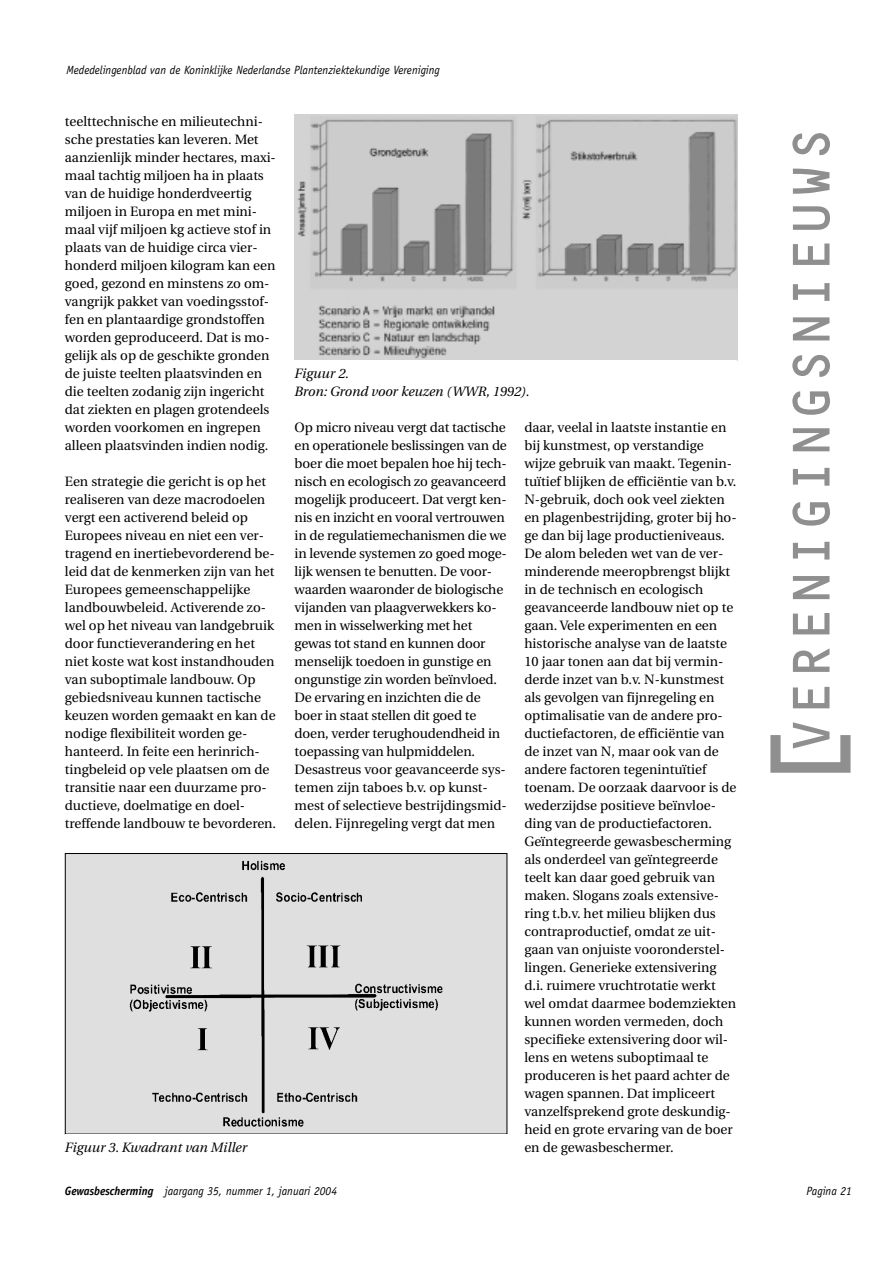
<style>
.page{position:relative;width:893px;height:1262px;background:#fff}
.page>*{position:absolute;margin:0;border:0;box-sizing:border-box;transform-origin:0 0}
.t1{font:108px "OCR C Regular";color:#8f8f8f;scale:.95 1}
.t2{font:54px "OCR C Regular";color:#8f8f8f;scale:.95 1}
.t3{font:13.5px/18px "Utopia";color:#000}
.t4{font:italic 13.5px/18px "Utopia";color:#000}
.t5{font:italic 12px "Officina Sans";color:#000;scale:.95 1}
.s1{font-weight:700}
</style>
<div class="page">
<img style="left:294px;top:115px;width:443px;height:245px">
<div style="left:65px;top:853px;width:442px;height:281px;background:#dfdfdf"></div>
<img style="left:129px;top:860px;width:314px;height:267px">
<div style="left:65px;top:853px;width:442px;height:281px;border:1px solid #000"></div>
<p class="t5" style="left:66px;top:65px;width:394px">Mededelingenblad van de Koninklijke Nederlandse Plantenziektekundige Vereniging</p>
<p class="t3" style="left:65px;top:114px;width:212px">teelttechnische en milieutechni&shy;sche prestaties kan leveren. Met aanzienlijk minder hectares, maxi&shy;maal tachtig miljoen ha in plaats van de huidige honderdveertig miljoen in Europa en met mini&shy;maal vijf miljoen kg actieve stof in plaats van de huidige circa vier&shy;honderd miljoen kilogram kan een goed, gezond en minstens zo om&shy;vangrijk pakket van voedingsstof&shy;fen en plantaardige grondstoffen worden geproduceerd. Dat is mo&shy;gelijk als op de geschikte gronden de juiste teelten plaatsvinden en die teelten zodanig zijn ingericht dat ziekten en plagen grotendeels worden voorkomen en ingrepen alleen plaatsvinden indien nodig.</p>
<p class="t3" style="left:65px;top:474px;width:213px">Een strategie die gericht is op het realiseren van deze macrodoelen vergt een activerend beleid op<br>Europees niveau en niet een ver&shy;tragend en inertiebevorderend be&shy;leid dat de kenmerken zijn van het<br>Europees gemeenschappelijke landbouwbeleid. Activerende zo&shy;wel op het niveau van landgebruik door functieverandering en het niet koste wat kost instandhouden van suboptimale landbouw. Op gebiedsniveau kunnen tactische keuzen worden gemaakt en kan de nodige flexibiliteit worden ge&shy;hanteerd. In feite een herinrich&shy;tingbeleid op vele plaatsen om de transitie naar een duurzame pro&shy;ductieve, doelmatige en doel&shy;treffende landbouw te bevorderen.</p>
<p class="t4" style="left:65px;top:1140px;width:184px">Figuur 3. Kwadrant van Miller</p>
<p class="t4" style="left:294px;top:366px;width:236px">Figuur 2.<br>Bron: Grond voor keuzen (WWR, 1992).</p>
<p class="t3" style="left:294px;top:420px;width:214px">Op micro niveau vergt dat tactische en operationele beslissingen van de boer die moet bepalen hoe hij tech&shy;nisch en ecologisch zo geavanceerd mogelijk produceert. Dat vergt ken&shy;nis en inzicht en vooral vertrouwen in de regulatiemechanismen die we in levende systemen zo goed moge&shy;lijk wensen te benutten. De voor&shy;waarden waaronder de biologische vijanden van plaagverwekkers ko&shy;men in wisselwerking met het gewas tot stand en kunnen door menselijk toedoen in gunstige en ongunstige zin worden beïnvloed.<br>De ervaring en inzichten die de boer in staat stellen dit goed te doen, verder terughoudendheid in toepassing van hulpmiddelen.<br>Desastreus voor geavanceerde sys&shy;temen zijn taboes b.v. op kunst&shy;mest of selectieve bestrijdingsmid&shy;delen. Fijnregeling vergt dat men</p>
<p class="t3" style="left:524px;top:420px;width:214px">daar, veelal in laatste instantie en bij kunstmest, op verstandige wijze gebruik van maakt. Tegenin&shy;tuïtief blijken de efficiëntie van b.v.<br>N-gebruik, doch ook veel ziekten en plagenbestrijding, groter bij ho&shy;ge dan bij lage productieniveaus.<br>De alom beleden wet van de ver&shy;minderende meeropbrengst blijkt in de technisch en ecologisch geavanceerde landbouw niet op te gaan. Vele experimenten en een historische analyse van de laatste<br>10 jaar tonen aan dat bij vermin&shy;derde inzet van b.v. N-kunstmest als gevolgen van fijnregeling en optimalisatie van de andere pro&shy;ductiefactoren, de efficiëntie van de inzet van N, maar ook van de andere factoren tegenintuïtief toenam. De oorzaak daarvoor is de wederzijdse positieve beïnvloe&shy;ding van de productiefactoren.<br>Geïntegreerde gewasbescherming als onderdeel van geïntegreerde teelt kan daar goed gebruik van maken. Slogans zoals extensive&shy;ring t.b.v. het milieu blijken dus contraproductief, omdat ze uit&shy;gaan van onjuiste vooronderstel&shy;lingen. Generieke extensivering d.i. ruimere vruchtrotatie werkt wel omdat daarmee bodemziekten kunnen worden vermeden, doch specifieke extensivering door wil&shy;lens en wetens suboptimaal te produceren is het paard achter de wagen spannen. Dat impliceert vanzelfsprekend grote deskundig&shy;heid en grote ervaring van de boer en de gewasbeschermer.</p>
<h2 class="t2" style="left:792px;top:754px;width:662px;rotate:-90deg">VERENIGINGSNIEUWS</h2>
<h1 class="t1" style="left:776px;top:790px;width:79px;rotate:-90deg">[</h1>
<p class="t5" style="left:65px;top:1186px;width:288px"><span class="s1">Gewasbescherming</span> jaargang 35, nummer 1, januari 2004</p>
<p class="t5" style="left:806px;top:1186px;width:49px">Pagina 21</p>
</div>
